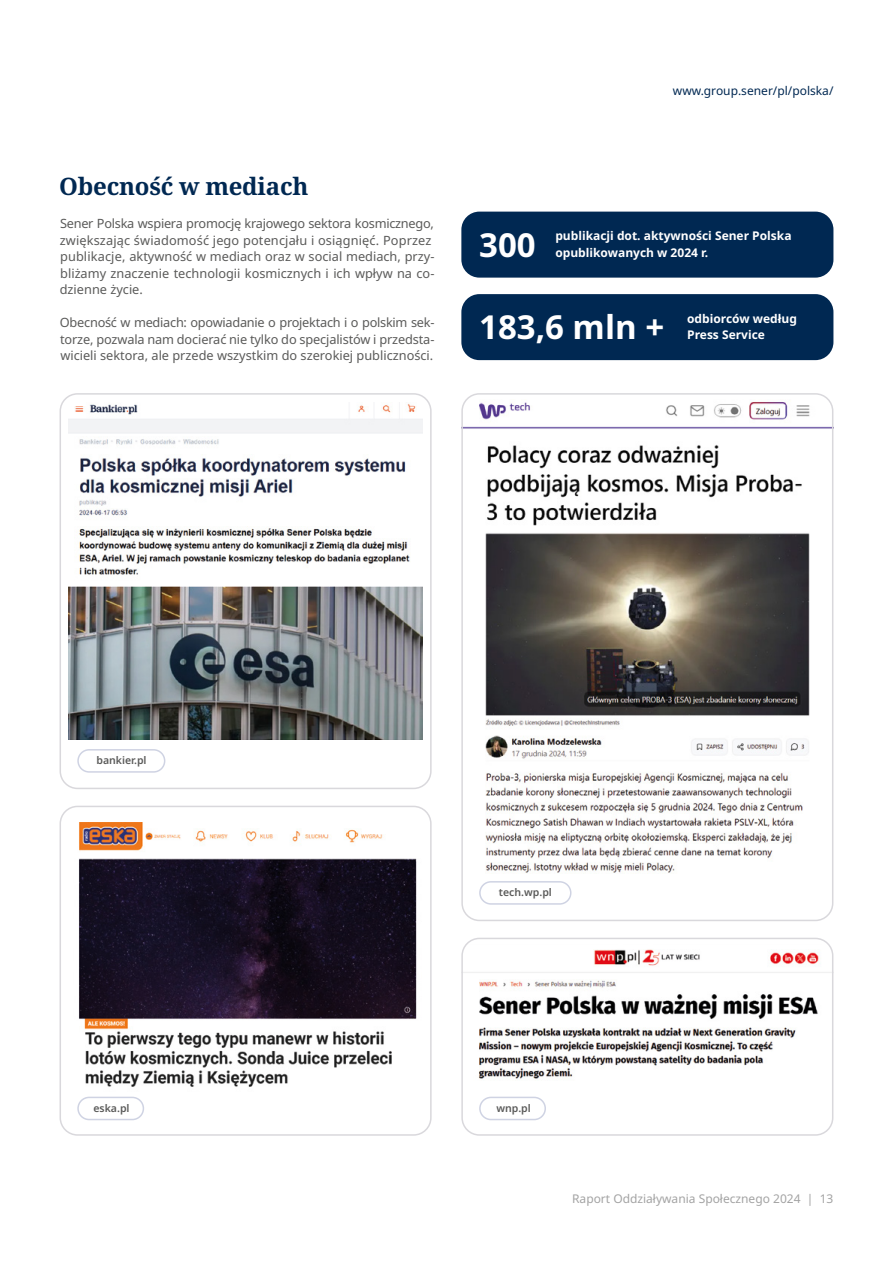
<style>
.page{position:relative;width:893px;height:1263px;background:#fff}
.page>*{position:absolute;margin:0;border:0;box-sizing:border-box;transform-origin:0 0}
.t1{font:700 33px "Noto Sans";color:#fff}
.t2{font:700 24px "Noto Serif";letter-spacing:-.01em;color:#002852}
.t3{font:12.75px/16.5px "Noto Sans";color:#5a5a59}
.t4{font:700 12px/16.5px "Noto Sans";color:#fff}
.t5{font:12px "Noto Sans";color:#a3a3a3}
.t6{font:12px "Noto Sans";color:#002852}
.t7{font:600 10.5px "Noto Sans";color:#5a5a59}
</style>
<div class="page">
<div style="left:461px;top:294px;width:372px;height:66px;background:#002852;border-radius:18px"></div>
<div style="left:461px;top:212px;width:372px;height:66px;background:#002852;border-radius:18px"></div>
<div style="left:77px;top:749px;width:88px;height:24px;border:2px solid #cfd3e3;border-radius:11px"></div>
<img style="left:69px;top:404px;width:353px;height:336px">
<div style="left:60px;top:393px;width:372px;height:396px;border:2px solid #d9d8dc;border-radius:17px"></div>
<div style="left:77px;top:1097px;width:67px;height:23px;border:2px solid #cfd3e3;border-radius:11px"></div>
<div style="left:60px;top:806px;width:372px;height:330px;border:2px solid #d9d8dc;border-radius:17px"></div>
<img style="left:79px;top:822px;width:338px;height:265px">
<div style="left:479px;top:881px;width:92px;height:24px;border:2px solid #cfd3e3;border-radius:11px"></div>
<img style="left:464px;top:396px;width:369px;height:478px">
<div style="left:461px;top:393px;width:372px;height:528px;border:2px solid #d9d8dc;border-radius:17px"></div>
<div style="left:479px;top:1097px;width:67px;height:23px;border:2px solid #cfd3e3;border-radius:11px"></div>
<img style="left:464px;top:945px;width:369px;height:135px">
<div style="left:461px;top:938px;width:372px;height:198px;border:2px solid #d9d8dc;border-radius:17px"></div>
<h2 class="t2" style="left:59px;top:170px;width:251px">Obecność w mediach</h2>
<p class="t3" style="left:60px;top:216px;width:376px">Sener Polska wspiera promocję krajowego sektora kosmicznego, zwiększając świadomość jego potencjału i osiągnięć. Poprzez publikacje, aktywność w mediach oraz w social mediach, przy&shy;bliżamy znaczenie technologii kosmicznych i ich wpływ na co&shy;dzienne życie.</p>
<p class="t3" style="left:60px;top:315px;width:376px;text-align:justify">Obecność w mediach: opowiadanie o projektach i o polskim sek&shy;torze, pozwala nam docierać nie tylko do specjalistów i przedsta&shy;wicieli sektora, ale przede wszystkim do szerokiej publiczności.</p>
<p class="t6" style="left:673px;top:82px;width:162px">www.group.sener/pl/polska/</p>
<h1 class="t1" style="left:479px;top:221px;width:58px">300</h1>
<p class="t4" style="left:555px;top:228px;width:238px">publikacji dot. aktywności Sener Polska opublikowanych w 2024 r.</p>
<h1 class="t1" style="left:479px;top:304px;width:187px">183,6 mln +</h1>
<p class="t4" style="left:687px;top:310px;width:111px">odbiorców według<br>Press Service</p>
<p class="t7" style="left:96px;top:753px;width:52px">bankier.pl</p>
<p class="t7" style="left:94px;top:1100px;width:38px">eska.pl</p>
<p class="t7" style="left:499px;top:885px;width:55px">tech.wp.pl</p>
<p class="t7" style="left:496px;top:1100px;width:36px">wnp.pl</p>
<p class="t5" style="left:572px;top:1191px;width:263px">Raport Oddziaływania Społecznego 2024 | 13</p>
</div>
